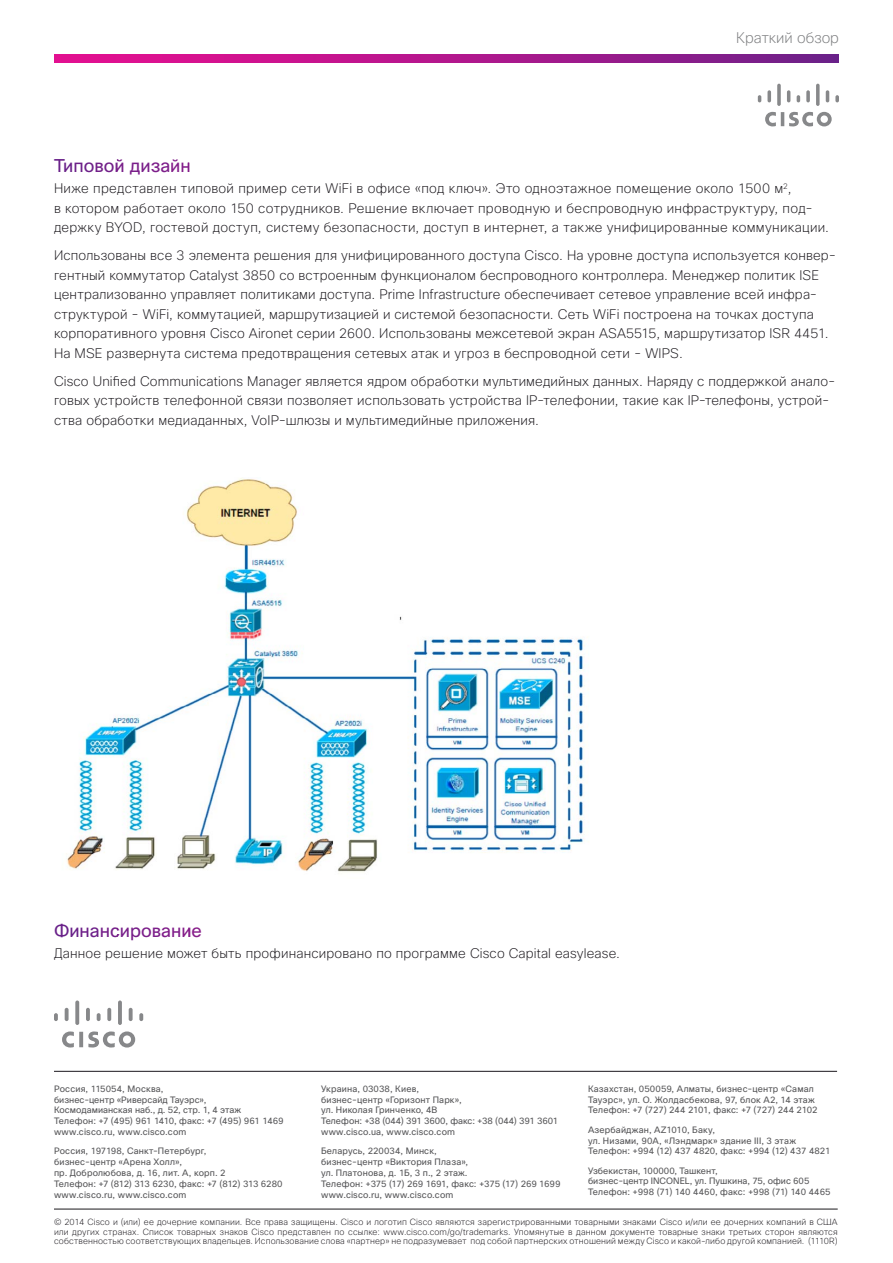
<style>
.page{position:relative;width:893px;height:1263px;background:#fff}
.page>*{position:absolute;margin:0;border:0;box-sizing:border-box;transform-origin:0 0}
.t1{font:18px "Cisco Sans";color:#692189}
.t2{font:200 15px "Cisco Sans";color:#7b7c7e}
.t3{font:200 13.5px/19.5px "Cisco Sans";letter-spacing:.015em;color:#1a171c}
.t4{font:9px/10.8px "Cisco Sans";letter-spacing:.015em;color:#58585a}
.t5{font:200 8.7px/9.4px "Cisco Sans";letter-spacing:.015em;color:#1a171c;text-align:justify}
.s1{color:#6d2189}
.s2{color:#722089}
.s3{color:#762089}
.s4{color:#7a1f8a}
.s5{color:#7d1f8a}
.s6{color:#831e8a}
.s7{color:#6e2189}
.s8{color:#752089}
.s9{color:#771f89}
.s10{color:#7c1f8a}
.s11{color:#801e8a}
.s12{color:#851e8a}
.s13{color:#871e8a}
</style>
<div class="page">
<hr style="left:54px;top:1209px;width:784px;height:1px;background:#1a171c">
<svg style="left:54px;top:54px;width:785px;height:8px;background:#af178c"></svg>
<svg style="left:758px;top:84px;width:81px;height:42px"></svg>
<img style="left:67px;top:478px;width:518px;height:394px">
<svg style="left:54px;top:1000px;width:89px;height:47px"></svg>
<hr style="left:54px;top:1071px;width:783px;height:1px;background:#1a171c">
<p class="t2" style="left:736px;top:32px;width:104px">Краткий обзор</p>
<h1 class="t1" style="left:54px;top:158px;width:138px">Ти<span class="s1">по</span><span class="s2">во</span><span class="s3">й</span> <span class="s4">ди</span><span class="s5">за</span><span class="s6">йн</span></h1>
<p class="t3" style="left:54px;top:180px;width:776px">Ниже представлен типовой пример сети WiFi в офисе «под ключ». Это одноэтажное помещение около 1500 м<sup>2</sup>,<br>в котором работает около 150 сотрудников. Решение включает проводную и беспроводную инфраструктуру, под&shy;держку BYOD, гостевой доступ, систему безопасности, доступ в интернет, а также унифицированные коммуникации.</p>
<p class="t3" style="left:54px;top:247px;width:783px">Использованы все 3 элемента решения для унифицированного доступа Cisco. На уровне доступа используется конвер&shy;гентный коммутатор Catalyst 3850 со встроенным функционалом беспроводного контроллера. Менеджер политик ISE централизованно управляет политиками доступа. Prime Infrastructure обеспечивает сетевое управление всей инфра&shy;структурой - WiFi, коммутацией, маршрутизацией и системой безопасности. Сеть WiFi построена на точках доступа корпоративного уровня Cisco Aironet серии 2600. Использованы межсетевой экран ASA5515, маршрутизатор ISR 4451.<br>На MSE развернута система предотвращения сетевых атак и угроз в беспроводной сети - WIPS.</p>
<p class="t3" style="left:54px;top:372px;width:783px">Cisco Unified Communications Manager является ядром обработки мультимедийных данных. Наряду с поддержкой анало&shy;говых устройств телефонной связи позволяет использовать устройства IP-телефонии, такие как IP-телефоны, устрой&shy;ства обработки медиаданных, VoIP-шлюзы и мультимедийные приложения.</p>
<h1 class="t1" style="left:54px;top:923px;width:149px">Фи<span class="s7">на</span><span class="s8">нс</span><span class="s9">ир</span><span class="s10">ов</span><span class="s11">ан</span><span class="s12">и</span><span class="s13">е</span></h1>
<p class="t3" style="left:54px;top:945px;width:568px">Данное решение может быть профинансировано по программе Cisco Capital easylease.</p>
<p class="t4" style="left:54px;top:1084px;width:231px">Россия, 115054, Москва,<br>бизнес-центр «Риверсайд Тауэрс», Космодамианская наб., д. 52, стр. 1, 4 этаж Телефон: +7 (495) 961 1410, факс: +7 (495) 961 1469 www.cisco.ru, www.cisco.com</p>
<p class="t4" style="left:54px;top:1146px;width:230px">Россия, 197198, Санкт-Петербург,<br>бизнес-центр «Арена Холл»,<br>пр. Добролюбова, д. 16, лит. А, корп. 2<br>Телефон: +7 (812) 313 6230, факс: +7 (812) 313 6280 www.cisco.ru, www.cisco.com</p>
<p class="t4" style="left:321px;top:1084px;width:239px">Украина, 03038, Киев,<br>бизнес-центр «Горизонт Парк»,<br>ул. Николая Гринченко, 4В<br>Телефон: +38 (044) 391 3600, факс: +38 (044) 391 3601 www.cisco.ua, www.cisco.com</p>
<p class="t4" style="left:321px;top:1146px;width:241px">Беларусь, 220034, Минск,<br>бизнес-центр «Виктория Плаза»,<br>ул. Платонова, д. 1Б, 3 п., 2 этаж.<br>Телефон: +375 (17) 269 1691, факс: +375 (17) 269 1699 www.cisco.ru, www.cisco.com</p>
<p class="t4" style="left:588px;top:1084px;width:231px">Казахстан, 050059, Алматы, бизнес-центр «Самал<br>Тауэрс», ул. О. Жолдасбекова, 97, блок А2, 14 этаж<br>Телефон: +7 (727) 244 2101, факс: +7 (727) 244 2102</p>
<p class="t4" style="left:588px;top:1125px;width:244px">Азербайджан, AZ1010, Баку,<br>ул. Низами, 90А, «Лэндмарк» здание III, 3 этаж<br>Телефон: +994 (12) 437 4820, факс: +994 (12) 437 4821</p>
<p class="t4" style="left:588px;top:1166px;width:244px">Узбекистан, 100000, Ташкент,<br>бизнес-центр INCONEL, ул. Пушкина, 75, офис 605<br>Телефон: +998 (71) 140 4460, факс: +998 (71) 140 4465</p>
<p class="t5" style="left:54px;top:1218px;width:785px">© 2014 Cisco и (или) ее дочерние компании. Все права защищены. Cisco и логотип Cisco являются зарегистрированными товарными знаками Cisco и/или ее дочерних компаний в США или других странах. Список товарных знаков Cisco представлен по ссылке: www.cisco.com/go/trademarks. Упомянутые в данном документе товарные знаки третьих сторон являются собственностью соответствующих владельцев. Использование слова «партнер» не подразумевает под собой партнерских отношений между Cisco и какой-либо другой компанией. (1110R)</p>
</div>
